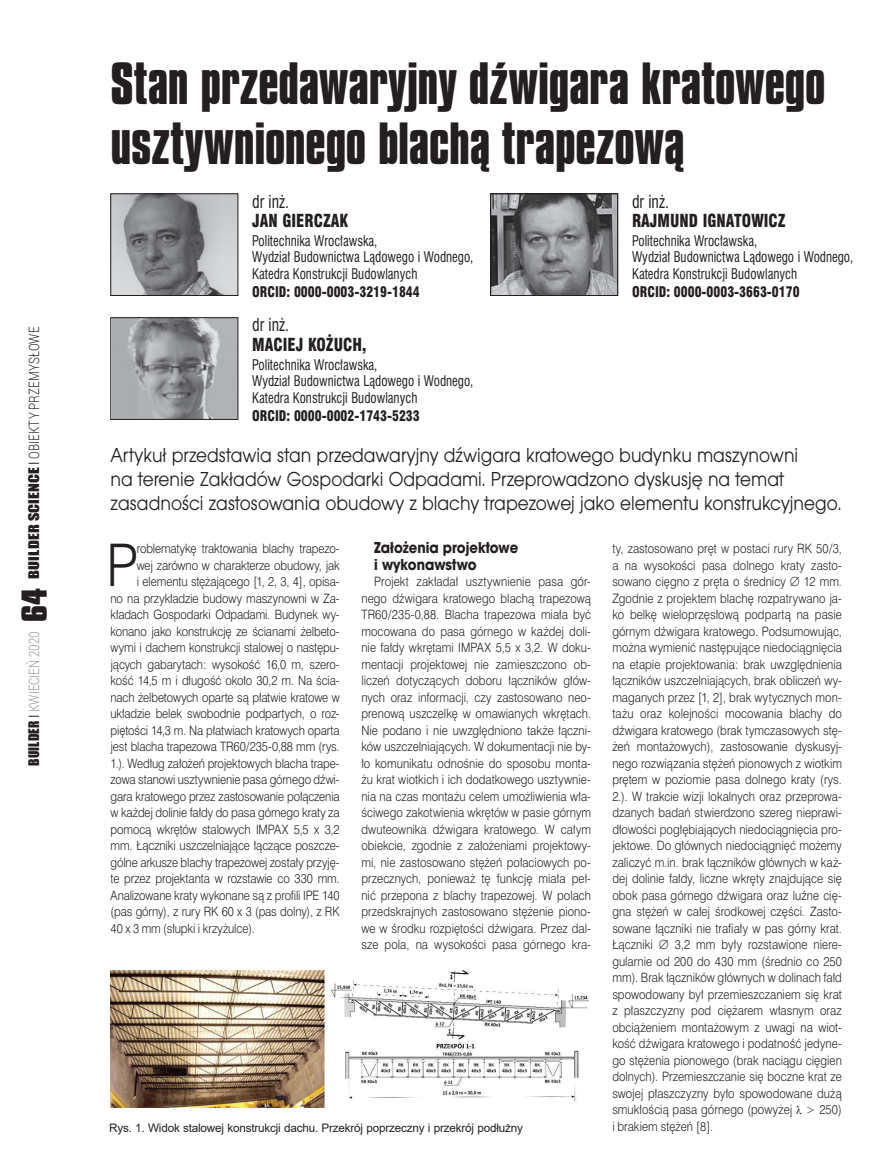
<style>
.page{position:relative;width:893px;height:1170px;background:#fff}
.page>*{position:absolute;margin:0;border:0;box-sizing:border-box;transform-origin:0 0}
.tekst_swiss_inicjal{font:54.6px "Swis 721 Lt PL";color:#231f20;scale:.89 1}
.Tytul_Compacta{font:700 49.5px/60px "Compacta PL";letter-spacing:-.005em;color:#231f20}
.lead{font:21px/24px "Avant Gar Got Itc TEE";color:#231f20;scale:.9 1}
.autor_nazwisko{font:16.5px/19.5px "Swis 721 Blk Cn PL";color:#231f20;scale:.9 1}
.srodtytul{font:700 16.5px/16.5px "Avant Gar Got Itc TEE";color:#231f20;scale:.9 1}
.t1{font:300 14.25px "Roboto";letter-spacing:.01em;color:#231f20;scale:.8 1}
.t2{font:300 14.25px "Roboto";color:#939598;scale:.8 1}
.autor_stanowisko{font:13.5px "Swis 721 Cn PL";color:#231f20;scale:.9 1}
.autor_stanowisko-2{font:13.5px "Swis 721 Blk Cn PL";color:#231f20;scale:.9 1}
.tekst_swiss{font:12px/16.5px "Swis 721 Lt PL";letter-spacing:.005em;color:#231f20;text-align:justify;scale:.89 1}
.tekst_swiss_inicjal-2{font:12px "Swis 721 Lt PL";letter-spacing:-.01em;color:#231f20;scale:.89 1}
.Fot_podpis{font:11.7px "Arial";letter-spacing:-.015em;color:#231f20}
.s1{font-family:"Impact";font-weight:400;font-size:13.5px}
.s2{font-family:"Swis 721 Lt PL";font-weight:400;font-size:13.5px}
.s3{font-family:"Impact";font-weight:400;font-size:13.5px;color:#231f20}
.s4{font-family:"Swis 721 Lt PL";font-weight:400;font-size:13.5px;color:#231f20}
.s5{font-family:"Compacta PL";font-weight:700;font-size:30px;color:#231f20}
.s6{font-family:"Swis 721 Cn PL"}
</style>
<div class="page">
<img style="left:113px;top:195px;width:123px;height:99px">
<div style="left:111px;top:193px;width:127px;height:103px;border:1px solid #231f20"></div>
<img style="left:493px;top:196px;width:123px;height:97px">
<div style="left:491px;top:194px;width:127px;height:101px;border:1px solid #231f20"></div>
<div style="left:490px;top:193px;width:128px;height:103px;border:1px solid #231f20"></div>
<img style="left:113px;top:319px;width:123px;height:98px">
<img style="left:111px;top:970px;width:478px;height:137px">
<p class="t1" style="left:24px;top:578px;width:316px;rotate:-90deg"><span class="s1">BUILDER SCIENCE</span> <span class="s2">I</span> OBIEKTY PRZEMYSŁOWE</p>
<p class="t2" style="left:24px;top:765px;width:224px;rotate:-90deg"><span class="s3">BUILDER</span> <span class="s4">I</span> KWIECIEŃ 2020 <span class="s5">64</span></p>
<p class="Tytul_Compacta" style="left:111px;top:54px;width:716px">Stan przedawaryjny dźwigara kratowego usztywnionego blachą trapezową</p>
<p class="autor_nazwisko" style="left:252px;top:191px;width:108px"><span class="s6">dr inż.<br></span>JAN GIERCZAK</p>
<p class="autor_stanowisko" style="left:252px;top:232px;width:141px">Politechnika Wrocławska,</p>
<p class="autor_stanowisko" style="left:252px;top:248px;width:247px">Wydział Budownictwa Lądowego i Wodnego,</p>
<p class="autor_stanowisko" style="left:252px;top:265px;width:185px">Katedra Konstrukcji Budowlanych</p>
<p class="autor_stanowisko-2" style="left:252px;top:283px;width:188px">ORCID: 0000-0003-3219-1844</p>
<p class="autor_nazwisko" style="left:252px;top:315px;width:129px"><span class="s6">dr inż.<br></span>MACIEJ KOŻUCH,</p>
<p class="autor_stanowisko" style="left:252px;top:356px;width:141px">Politechnika Wrocławska,</p>
<p class="autor_stanowisko" style="left:252px;top:372px;width:247px">Wydział Budownictwa Lądowego i Wodnego,</p>
<p class="autor_stanowisko" style="left:252px;top:389px;width:185px">Katedra Konstrukcji Budowlanych</p>
<p class="autor_stanowisko-2" style="left:252px;top:407px;width:188px">ORCID: 0000-0002-1743-5233</p>
<p class="autor_nazwisko" style="left:632px;top:191px;width:172px"><span class="s6">dr inż.<br></span>RAJMUND IGNATOWICZ</p>
<p class="autor_stanowisko" style="left:632px;top:232px;width:141px">Politechnika Wrocławska,</p>
<p class="autor_stanowisko" style="left:632px;top:248px;width:247px">Wydział Budownictwa Lądowego i Wodnego,</p>
<p class="autor_stanowisko" style="left:632px;top:265px;width:185px">Katedra Konstrukcji Budowlanych</p>
<p class="autor_stanowisko-2" style="left:632px;top:283px;width:188px">ORCID: 0000-0003-3663-0170</p>
<p class="lead" style="left:111px;top:443px;width:814px">Artykuł przedstawia stan przedawaryjny dźwigara kratowego budynku maszynowni<br>na terenie Zakładów Gospodarki Odpadami. Przeprowadzono dyskusję na temat zasadności zastosowania obudowy z blachy trapezowej jako elementu konstrukcyjnego.</p>
<p class="tekst_swiss_inicjal" style="left:106px;top:529px;width:37px">P</p>
<p class="tekst_swiss_inicjal-2" style="left:137px;top:540px;width:229px">roblematykę traktowania blachy trapezo-</p>
<p class="tekst_swiss_inicjal-2" style="left:137px;top:557px;width:230px">wej zarówno w charakterze obudowy, jak</p>
<p class="tekst_swiss_inicjal-2" style="left:137px;top:573px;width:229px">i elementu stężającego [1, 2, 3, 4], opisa-</p>
<p class="tekst_swiss_inicjal-2" style="left:111px;top:590px;width:259px">no na przykładzie budowy maszynowni w Za-</p>
<p class="tekst_swiss_inicjal-2" style="left:111px;top:606px;width:259px">kładach Gospodarki Odpadami. Budynek wy-</p>
<p class="tekst_swiss_inicjal-2" style="left:111px;top:623px;width:259px">konano jako konstrukcję ze ścianami żelbeto-</p>
<p class="tekst_swiss_inicjal-2" style="left:111px;top:639px;width:259px">wymi i dachem konstrukcji stalowej o następu-</p>
<p class="tekst_swiss_inicjal-2" style="left:111px;top:656px;width:259px">jących gabarytach: wysokość 16,0 m, szero-</p>
<p class="tekst_swiss_inicjal-2" style="left:111px;top:672px;width:259px">kość 14,5 m i długość około 30,2 m. Na ścia-</p>
<p class="tekst_swiss_inicjal-2" style="left:111px;top:689px;width:259px">nach żelbetowych oparte są płatwie kratowe w</p>
<p class="tekst_swiss_inicjal-2" style="left:111px;top:705px;width:259px">układzie belek swobodnie podpartych, o roz-</p>
<p class="tekst_swiss_inicjal-2" style="left:111px;top:722px;width:259px">piętości 14,3 m. Na płatwiach kratowych oparta</p>
<p class="tekst_swiss_inicjal-2" style="left:111px;top:738px;width:259px">jest blacha trapezowa TR60/235-0,88 mm (rys.</p>
<p class="tekst_swiss_inicjal-2" style="left:111px;top:755px;width:259px">1.). Według założeń projektowych blacha trape-</p>
<p class="tekst_swiss_inicjal-2" style="left:111px;top:771px;width:259px">zowa stanowi usztywnienie pasa górnego dźwi-</p>
<p class="tekst_swiss_inicjal-2" style="left:111px;top:788px;width:259px">gara kratowego przez zastosowanie połączenia</p>
<p class="tekst_swiss_inicjal-2" style="left:111px;top:804px;width:259px">w każdej dolinie fałdy do pasa górnego kraty za</p>
<p class="tekst_swiss_inicjal-2" style="left:111px;top:821px;width:259px">pomocą wkrętów stalowych IMPAX 5,5 x 3,2</p>
<p class="tekst_swiss_inicjal-2" style="left:111px;top:837px;width:259px">mm. Łączniki uszczelniające łączące poszcze-</p>
<p class="tekst_swiss_inicjal-2" style="left:111px;top:854px;width:259px">gólne arkusze blachy trapezowej zostały przyję-</p>
<p class="tekst_swiss_inicjal-2" style="left:111px;top:870px;width:259px">te przez projektanta w rozstawie co 330 mm.</p>
<p class="tekst_swiss_inicjal-2" style="left:111px;top:887px;width:259px">Analizowane kraty wykonane są z profili IPE 140</p>
<p class="tekst_swiss_inicjal-2" style="left:111px;top:903px;width:259px">(pas górny), z rury RK 60 x 3 (pas dolny), z RK</p>
<p class="tekst_swiss_inicjal-2" style="left:111px;top:920px;width:164px">40 x 3 mm (słupki i krzyżulce).</p>
<p class="srodtytul" style="left:374px;top:539px;width:162px">Założenia projektowe i wykonawstwo</p>
<p class="tekst_swiss" style="left:361px;top:573px;width:259px;text-indent:13px">Projekt zakładał usztywnienie pasa gór&shy;nego dźwigara kratowego blachą trapezową TR60/235-0,88. Blacha trapezowa miała być mocowana do pasa górnego w każdej doli&shy;nie fałdy wkrętami IMPAX 5,5 x 3,2. W doku&shy;mentacji projektowej nie zamieszczono ob&shy;liczeń dotyczących doboru łączników głów&shy;nych oraz informacji, czy zastosowano neo&shy;prenową uszczelkę w omawianych wkrętach.<br>Nie podano i nie uwzględniono także łączni&shy;ków uszczelniających. W dokumentacji nie by&shy;ło komunikatu odnośnie do sposobu monta&shy;żu krat wiotkich i ich dodatkowego usztywnie&shy;nia na czas montażu celem umożliwienia wła&shy;ściwego zakotwienia wkrętów w pasie górnym dwuteownika dźwigara kratowego. W całym obiekcie, zgodnie z założeniami projektowy&shy;mi, nie zastosowano stężeń połaciowych po&shy;przecznych, ponieważ tę funkcję miała peł&shy;nić przepona z blachy trapezowej. W polach przedskrajnych zastosowano stężenie piono&shy;we w środku rozpiętości dźwigara. Przez dal&shy;sze pola, na wysokości pasa górnego kra-</p>
<p class="Fot_podpis" style="left:109px;top:1119px;width:415px">Rys. 1. Widok stalowej konstrukcji dachu. Przekrój poprzeczny i przekrój podłużny</p>
<p class="tekst_swiss" style="left:612px;top:540px;width:260px">ty, zastosowano pręt w postaci rury RK 50/3, a na wysokości pasa dolnego kraty zasto&shy;sowano cięgno z pręta o średnicy ∅ 12 mm.<br>Zgodnie z projektem blachę rozpatrywano ja&shy;ko belkę wieloprzęsłową podpartą na pasie górnym dźwigara kratowego. Podsumowując, można wymienić następujące niedociągnięcia na etapie projektowania: brak uwzględnienia łączników uszczelniających, brak obliczeń wy&shy;maganych przez [1, 2], brak wytycznych mon&shy;tażu oraz kolejności mocowania blachy do dźwigara kratowego (brak tymczasowych stę&shy;żeń montażowych), zastosowanie dyskusyj&shy;nego rozwiązania stężeń pionowych z wiotkim prętem w poziomie pasa dolnego kraty (rys.<br>2.). W trakcie wizji lokalnych oraz przeprowa&shy;dzanych badań stwierdzono szereg nieprawi&shy;dłowości pogłębiających niedociągnięcia pro&shy;jektowe. Do głównych niedociągnięć możemy zaliczyć m.in. brak łączników głównych w każ&shy;dej dolinie fałdy, liczne wkręty znajdujące się obok pasa górnego dźwigara oraz luźne cię&shy;gna stężeń w całej środkowej części. Zasto&shy;sowane łączniki nie trafiały w pas górny krat.<br>Łączniki ∅ 3,2 mm były rozstawione niere&shy;gularnie od 200 do 430 mm (średnio co 250 mm). Brak łączników głównych w dolinach fałd spowodowany był przemieszczaniem się krat z płaszczyzny pod ciężarem własnym oraz obciążeniem montażowym z uwagi na wiot&shy;kość dźwigara kratowego i podatność jedyne&shy;go stężenia pionowego (brak naciągu cięgien dolnych). Przemieszczanie się boczne krat ze swojej płaszczyzny było spowodowane dużą smukłością pasa górnego (powyżej ● &gt; 250) i brakiem stężeń [8].</p>
</div>
